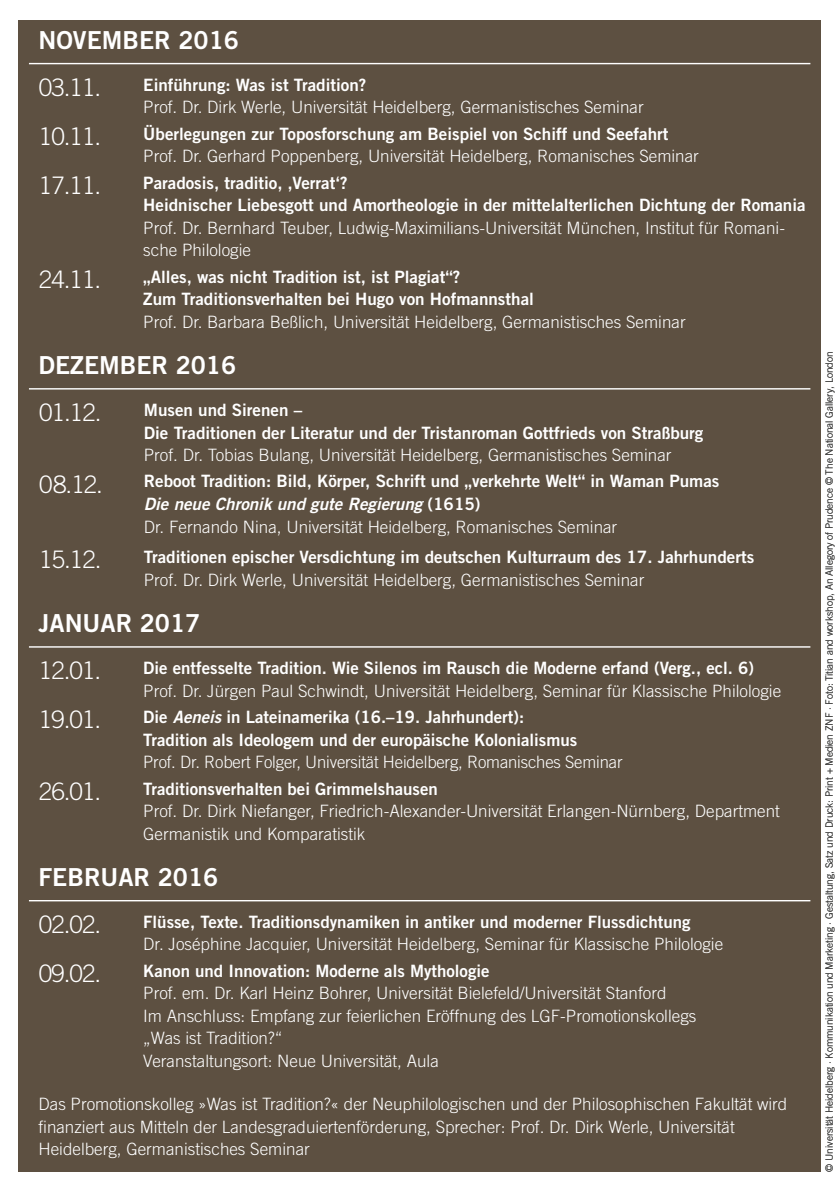
<style>
.page{position:relative;width:840px;height:1191px;background:#fff}
.page>*{position:absolute;margin:0;border:0;box-sizing:border-box;transform-origin:0 0}
.t1{font:24.8px "Trade Gothic LT Std Bd 2";color:#fff}
.t2{font:300 24.2px "Trade Gothic LT Std";letter-spacing:-.04em;color:#fff}
.t3{font:300 17px/22.6px "Trade Gothic LT Std";color:#fff}
.t4{font:17px/22.6px "Trade Gothic LT Std Bd 2";color:#fff}
.t5{font:17px "Trade Gothic LT Pro Bd 2 Obl";color:#fff}
.t6{font:300 10px "Trade Gothic LT Pro";color:#3d3d3c}
.s1{font-family:"Trade Gothic LT Std Bd 2"}
.s2{font-family:"Trade Gothic LT Pro Bd 2 Obl"}
</style>
<div class="page">
<div style="left:19px;top:20px;width:801px;height:1151px;background:#5d5041"></div>
<hr style="left:29px;top:388px;width:781px;height:1px;background:#fff">
<hr style="left:29px;top:63px;width:781px;height:1px;background:#fff">
<hr style="left:29px;top:900px;width:781px;height:1px;background:#fff">
<hr style="left:29px;top:646px;width:781px;height:1px;background:#fff">
<h1 class="t1" style="left:38px;top:24px;width:202px">NOVEMBER 2016</h1>
<h2 class="t2" style="left:39px;top:73px;width:64px">03.11.</h2>
<p class="t4" style="left:143px;top:73px;width:224px">Einführung: Was ist Tradition?</p>
<p class="t3" style="left:143px;top:96px;width:501px">Prof. Dr. Dirk Werle, Universität Heidelberg, Germanistisches Seminar</p>
<h2 class="t2" style="left:39px;top:122px;width:64px">10.11.</h2>
<p class="t4" style="left:143px;top:122px;width:526px">Überlegungen zur Toposforschung am Beispiel von Schiff und Seefahrt</p>
<p class="t3" style="left:143px;top:145px;width:557px">Prof. Dr. Gerhard Poppenberg, Universität Heidelberg, Romanisches Seminar</p>
<h2 class="t2" style="left:39px;top:171px;width:64px">17.11.</h2>
<p class="t4" style="left:143px;top:171px;width:663px">Paradosis, traditio, ‚Verrat‘?<br>Heidnischer Liebesgott und Amortheologie in der mittelalterlichen Dichtung der Romania</p>
<p class="t3" style="left:143px;top:216px;width:643px">Prof. Dr. Bernhard Teuber, Ludwig-Maximilians-Universität München, Institut für Romani&shy;sche Philologie</p>
<h2 class="t2" style="left:39px;top:265px;width:64px">24.11.</h2>
<p class="t4" style="left:143px;top:265px;width:392px">„Alles, was nicht Tradition ist, ist Plagiat“?<br>Zum Traditionsverhalten bei Hugo von Hofmannsthal</p>
<p class="t3" style="left:143px;top:310px;width:543px">Prof. Dr. Barbara Beßlich, Universität Heidelberg, Germanistisches Seminar</p>
<h1 class="t1" style="left:38px;top:350px;width:199px">DEZEMBER 2016</h1>
<h2 class="t2" style="left:39px;top:398px;width:64px">01.12.</h2>
<p class="t4" style="left:144px;top:398px;width:560px">Musen und Sirenen –<br>Die Traditionen der Literatur und der Tristanroman Gottfrieds von Straßburg</p>
<p class="t3" style="left:144px;top:443px;width:529px">Prof. Dr. Tobias Bulang, Universität Heidelberg, Germanistisches Seminar</p>
<h2 class="t2" style="left:39px;top:469px;width:65px">08.12.</h2>
<p class="t4" style="left:144px;top:470px;width:576px">Reboot Tradition: Bild, Körper, Schrift und „verkehrte Welt“ in Waman Pumas</p>
<p class="t5" style="left:144px;top:493px;width:338px">Die neue Chronik und gute Regierung <span class="s1">(1615)</span></p>
<p class="t3" style="left:144px;top:515px;width:474px">Dr. Fernando Nina, Universität Heidelberg, Romanisches Seminar</p>
<h2 class="t2" style="left:39px;top:545px;width:64px">15.12.</h2>
<p class="t4" style="left:144px;top:545px;width:611px">Traditionen epischer Versdichtung im deutschen Kulturraum des 17. Jahrhunderts</p>
<p class="t3" style="left:144px;top:568px;width:501px">Prof. Dr. Dirk Werle, Universität Heidelberg, Germanistisches Seminar</p>
<h1 class="t1" style="left:38px;top:608px;width:163px">JANUAR 2017</h1>
<h2 class="t2" style="left:39px;top:656px;width:64px">12.01.</h2>
<p class="t4" style="left:143px;top:656px;width:612px">Die entfesselte Tradition. Wie Silenos im Rausch die Moderne erfand (Verg., ecl. 6)</p>
<p class="t3" style="left:143px;top:679px;width:639px">Prof. Dr. Jürgen Paul Schwindt, Universität Heidelberg, Seminar für Klassische Philologie</p>
<h2 class="t2" style="left:39px;top:705px;width:64px">19.01.</h2>
<p class="t4" style="left:143px;top:705px;width:435px">Die <span class="s2">Aeneis</span> in Lateinamerika (16.–19. Jahrhundert):<br>Tradition als Ideologem und der europäische Kolonialismus</p>
<p class="t3" style="left:143px;top:750px;width:480px">Prof. Dr. Robert Folger, Universität Heidelberg, Romanisches Seminar</p>
<h2 class="t2" style="left:39px;top:776px;width:64px">26.01.</h2>
<p class="t4" style="left:143px;top:777px;width:296px">Traditionsverhalten bei Grimmelshausen</p>
<p class="t3" style="left:143px;top:799px;width:637px">Prof. Dr. Dirk Niefanger, Friedrich-Alexander-Universität Erlangen-Nürnberg, Department<br>Germanistik und Komparatistik</p>
<h1 class="t1" style="left:38px;top:861px;width:181px">FEBRUAR 2016</h1>
<h2 class="t2" style="left:39px;top:910px;width:64px">02.02.</h2>
<p class="t4" style="left:143px;top:910px;width:548px">Flüsse, Texte. Traditionsdynamiken in antiker und moderner Flussdichtung</p>
<p class="t3" style="left:143px;top:932px;width:581px">Dr. Joséphine Jacquier, Universität Heidelberg, Seminar für Klassische Philologie</p>
<h2 class="t2" style="left:39px;top:959px;width:64px">09.02.</h2>
<p class="t4" style="left:143px;top:959px;width:347px">Kanon und Innovation: Moderne als Mythologie</p>
<p class="t3" style="left:143px;top:981px;width:554px">Prof. em. Dr. Karl Heinz Bohrer, Universität Bielefeld/Universität Stanford<br>Im Anschluss: Empfang zur feierlichen Eröffnung des LGF-Promotionskollegs „Was ist Tradition?“<br>Veranstaltungsort: Neue Universität, Aula</p>
<p class="t3" style="left:38px;top:1092px;width:750px">Das Promotionskolleg »Was ist Tradition?« der Neuphilologischen und der Philosophischen Fakultät wird finanziert aus Mitteln der Landesgraduiertenförderung, Sprecher: Prof. Dr. Dirk Werle, Universität<br>Heidelberg, Germanistisches Seminar</p>
<p class="t6" style="left:822px;top:1171px;width:821px;rotate:-90deg">© Universität Heidelberg · Kommunikation und Marketing · Gestaltung, Satz und Druck: Print + Medien ZNF · Foto: Titian and workshop, An Allegory of Prudence © The National Gallery, London</p>
</div>
